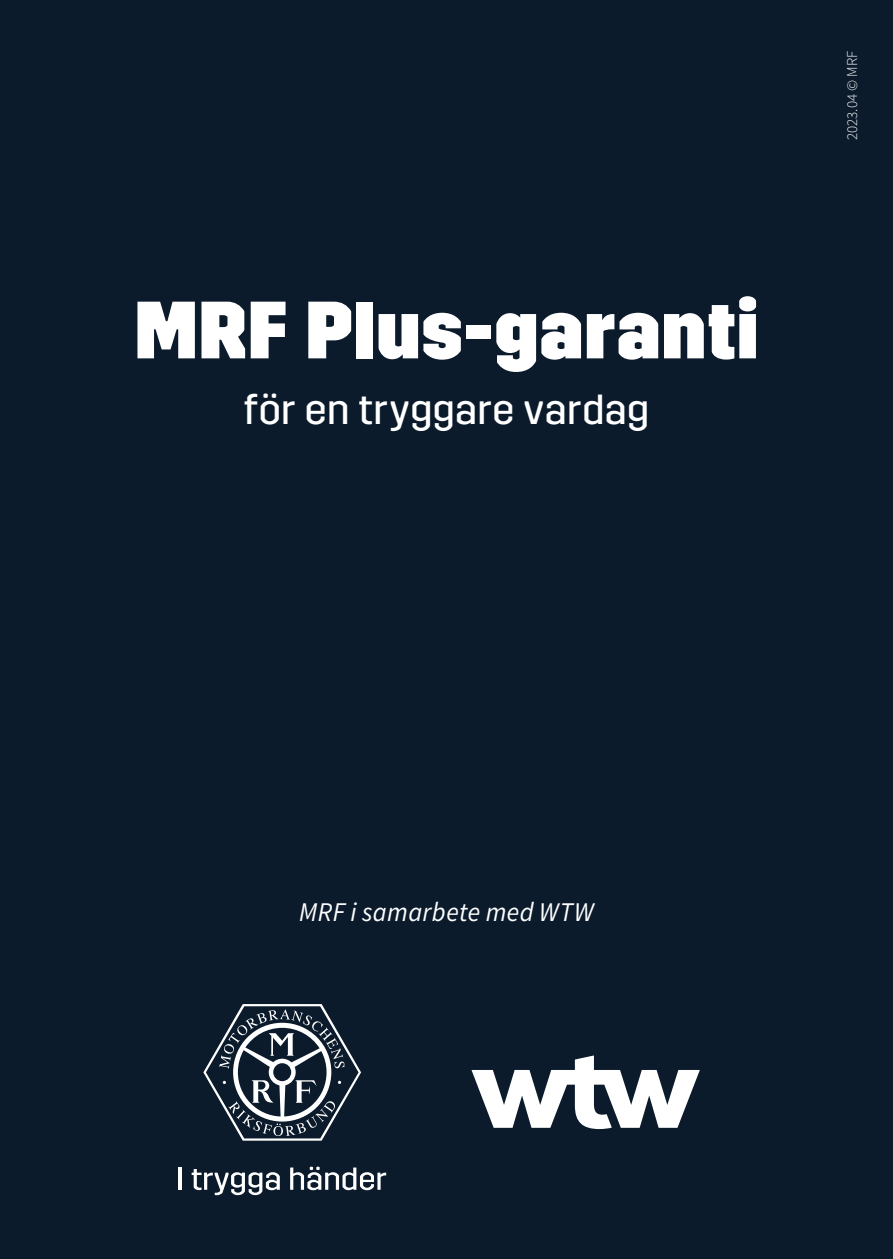
<style>
.page{position:relative;width:893px;height:1259px;background:#0b1b2c}
.page>*{position:absolute;margin:0;border:0;box-sizing:border-box;transform-origin:0 0}
.Stora_styckerubriker{font:800 81px "Trim";letter-spacing:.01em;color:#fff;scale:.96 1}
.Stora_styckerubriker-2{font:42px "Trim";letter-spacing:.01em;color:#fff;scale:.96 1}
.Brödtext{font:italic 27px "Source Sans Pro";letter-spacing:.02em;color:#fff;scale:.96 1}
.t1{font:300 15px "Source Sans Pro";color:#fff}
</style>
<div class="page">
<svg style="left:203px;top:1004px;width:158px;height:136px"></svg>
<hr style="left:179px;top:1167px;width:3px;height:22px;background:#fff">
<svg style="left:192px;top:1169px;width:88px;height:26px"></svg>
<svg style="left:290px;top:1166px;width:96px;height:24px"></svg>
<svg style="left:471px;top:1055px;width:229px;height:74px"></svg>
<p class="Stora_styckerubriker" style="left:134px;top:283px;width:652px">MRF Plus-garanti</p>
<p class="Stora_styckerubriker-2" style="left:244px;top:386px;width:424px">för en tryggare vardag</p>
<p class="t1" style="left:842px;top:140px;width:91px;rotate:-90deg">2023.04 © MRF</p>
<p class="Brödtext" style="left:299px;top:894px;width:308px">MRF i samarbete med WTW</p>
</div>
